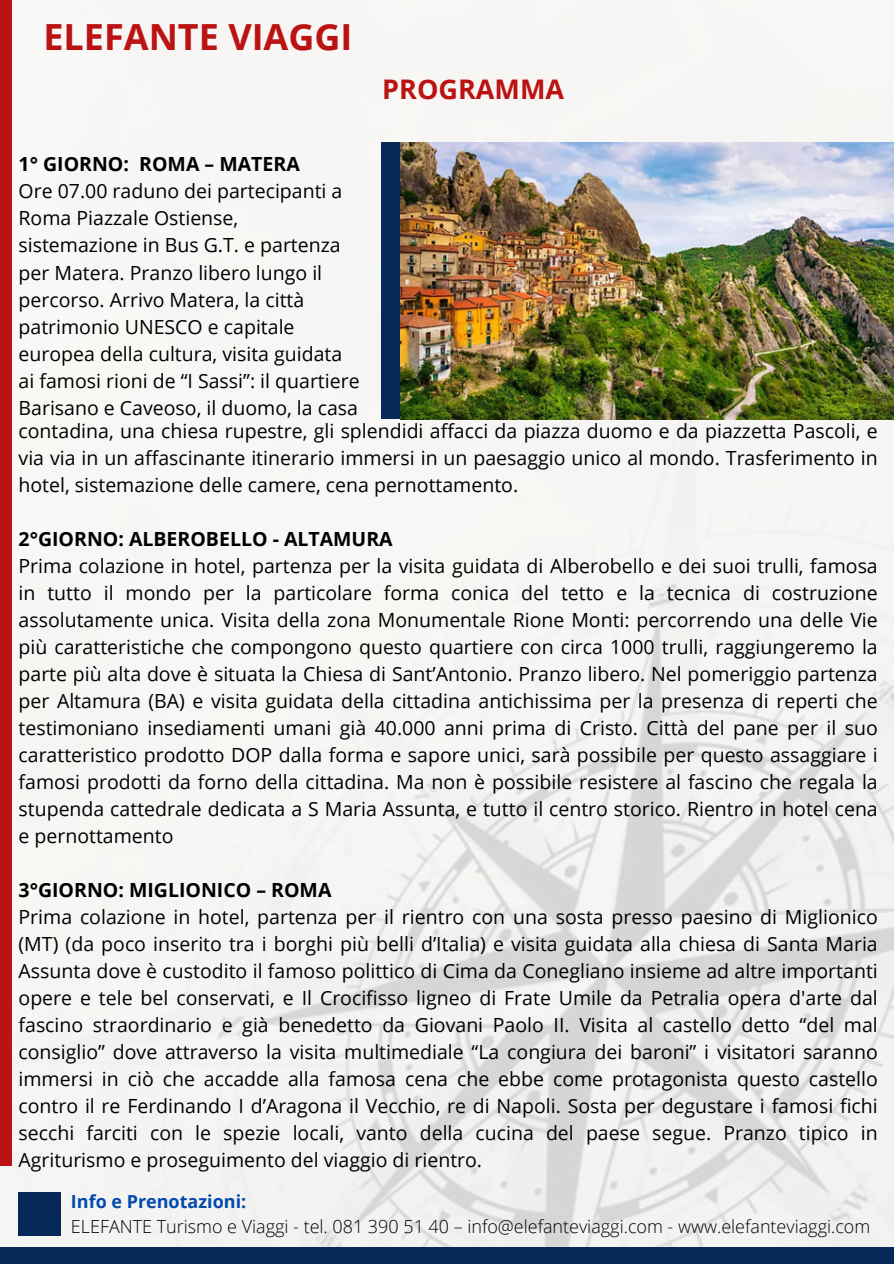
<style>
.page{position:relative;width:894px;height:1264px;background:#fff}
.page>*{position:absolute;margin:0;border:0;box-sizing:border-box;transform-origin:0 0}
.t1{font:700 36px "Open Sans";color:#bb1212}
.t2{font:700 27px "Open Sans";color:#bb1212}
.t3{font:19.5px/27px "Open Sans";color:#000;text-align:justify}
.t4{font:700 19.5px "Open Sans";color:#000}
.t5{font:300 18px "Open Sans";color:#000}
.t6{font:700 18px "Open Sans";color:#004aad}
</style>
<div class="page">
<img style="left:0;top:0;width:892px;height:1247px">
<div style="left:0;top:0;width:12px;height:1165px;background:#bb1212"></div>
<div style="left:19px;top:1191px;width:42px;height:44px;background:#072957"></div>
<div style="left:0;top:1247px;width:893px;height:16px;background:#072957"></div>
<div style="left:381px;top:142px;width:56px;height:277px;background:#072957"></div>
<img style="left:400px;top:142px;width:493px;height:277px">
<p class="t1" style="left:43px;top:11px;width:310px">ELEFANTE VIAGGI</p>
<p class="t2" style="left:382px;top:70px;width:183px">PROGRAMMA</p>
<h1 class="t4" style="left:19px;top:151px;width:282px">1° GIORNO: ROMA – MATERA</h1>
<h2 class="t3" style="left:19px;top:177px;width:342px;text-align:left">Ore 07.00 raduno dei partecipanti a Roma Piazzale Ostiense, sistemazione in Bus G.T. e partenza per Matera. Pranzo libero lungo il percorso. Arrivo Matera, la città patrimonio UNESCO e capitale europea della cultura, visita guidata ai famosi rioni de “I Sassi”: il quartiere Barisano e Caveoso, il duomo, la casa</h2>
<p class="t3" style="left:19px;top:416px;width:860px">contadina, una chiesa rupestre, gli splendidi affacci da piazza duomo e da piazzetta Pascoli, e via via in un affascinante itinerario immersi in un paesaggio unico al mondo. Trasferimento in hotel, sistemazione delle camere, cena pernottamento.</p>
<p class="t4" style="left:19px;top:525px;width:375px">2°GIORNO: ALBEROBELLO - ALTAMURA</p>
<p class="t3" style="left:19px;top:551px;width:860px">Prima colazione in hotel, partenza per la visita guidata di Alberobello e dei suoi trulli, famosa in tutto il mondo per la particolare forma conica del tetto e la tecnica di costruzione assolutamente unica. Visita della zona Monumentale Rione Monti: percorrendo una delle Vie più caratteristiche che compongono questo quartiere con circa 1000 trulli, raggiungeremo la parte più alta dove è situata la Chiesa di Sant’Antonio. Pranzo libero. Nel pomeriggio partenza per Altamura (BA) e visita guidata della cittadina antichissima per la presenza di reperti che testimoniano insediamenti umani già 40.000 anni prima di Cristo. Città del pane per il suo caratteristico prodotto DOP dalla forma e sapore unici, sarà possibile per questo assaggiare i famosi prodotti da forno della cittadina. Ma non è possibile resistere al fascino che regala la stupenda cattedrale dedicata a S Maria Assunta, e tutto il centro storico. Rientro in hotel cena e pernottamento</p>
<p class="t4" style="left:19px;top:876px;width:314px">3°GIORNO: MIGLIONICO – ROMA</p>
<p class="t3" style="left:19px;top:902px;width:860px">Prima colazione in hotel, partenza per il rientro con una sosta presso paesino di Miglionico (MT) (da poco inserito tra i borghi più belli d’Italia) e visita guidata alla chiesa di Santa Maria Assunta dove è custodito il famoso polittico di Cima da Conegliano insieme ad altre importanti opere e tele bel conservati, e Il Crocifisso ligneo di Frate Umile da Petralia opera d'arte dal fascino straordinario e già benedetto da Giovani Paolo II. Visita al castello detto “del mal consiglio” dove attraverso la visita multimediale “La congiura dei baroni” i visitatori saranno immersi in ciò che accadde alla famosa cena che ebbe come protagonista questo castello contro il re Ferdinando I d’Aragona il Vecchio, re di Napoli. Sosta per degustare i famosi fichi secchi farciti con le spezie locali, vanto della cucina del paese segue. Pranzo tipico in Agriturismo e proseguimento del viaggio di rientro.</p>
<p class="t6" style="left:71px;top:1189px;width:177px">Info e Prenotazioni:</p>
<p class="t5" style="left:71px;top:1213px;width:800px">ELEFANTE Turismo e Viaggi - tel. 081 390 51 40 – info@elefanteviaggi.com - www.elefanteviaggi.com</p>
</div>
